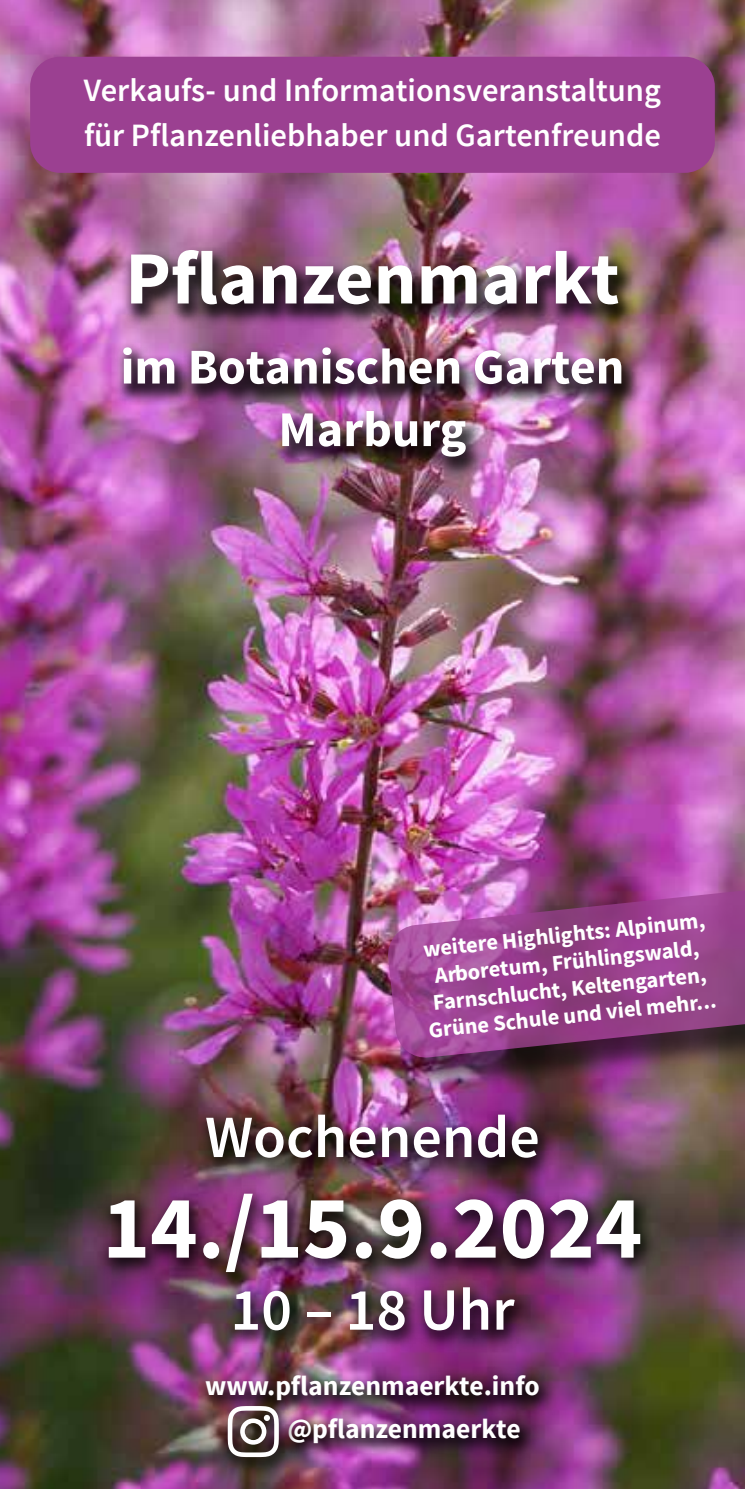
<style>
.page{position:relative;width:745px;height:1489px;background:#fff}
.page>*{position:absolute;margin:0;border:0;box-sizing:border-box;transform-origin:0 0}
.t1{font:90px "Source Sans Variable";color:#fff}
.t2{font:700 75px "Source Sans Pro";color:#fff}
.t3{font:600 60px "Source Sans Pro";color:#fff}
.t4{font:700 50px/62.5px "Source Sans Pro";color:#fff;text-align:center}
.t5{font:600 32.5px/45px "Source Sans Pro";color:#fff}
.t6{font:700 27.5px/42.5px "Source Sans Pro";color:#fff}
.t7{font:22.5px/27px "Source Sans Variable";color:#fff;text-align:center}
</style>
<div class="page">
<img style="left:0;top:0;width:744px;height:1488px">
<div style="left:385px;top:873px;width:359px;height:220px;background:#000;opacity:.75"></div>
<img style="left:386px;top:865px;width:358px;height:194px">
<div style="left:195px;top:1366px;width:362px;height:97px;background:#000;opacity:.75"></div>
<div style="left:30px;top:57px;width:684px;height:116px;background:#9b4091;border-radius:30px"></div>
<div style="left:113px;top:245px;width:528px;height:235px;background:#000;opacity:.75"></div>
<div style="left:97px;top:1184px;width:561px;height:167px;background:#000;opacity:.75"></div>
<div style="left:195px;top:1105px;width:361px;height:74px;background:#000;opacity:.75"></div>
<div style="left:216px;top:1396px;width:82px;height:82px;background:#000;opacity:.75"></div>
<svg style="left:227px;top:1405px;width:52px;height:51px"></svg>
<h3 class="t5" style="left:84px;top:68px;width:578px">Verkaufs- und Informationsveranstaltung für Pflanzenliebhaber und Gartenfreunde</h3>
<h2 class="t2" style="left:125px;top:230px;width:495px">Pflanzenmarkt</h2>
<h3 class="t4" style="left:120px;top:337px;width:505px">im Botanischen Garten<br>Marburg</h3>
<p class="t7" style="left:418px;top:936px;width:290px;rotate:-6deg">weitere Highlights: Alpinum,<br>Arboretum, Frühlingswald,<br>Farnschlucht, Keltengarten,<br>Grüne Schule und viel mehr...</p>
<h3 class="t3" style="left:205px;top:1099px;width:336px">Wochenende</h3>
<h1 class="t1" style="left:102px;top:1173px;width:541px">14./15.9.2024</h1>
<h3 class="t3" style="left:230px;top:1271px;width:285px">10 – 18 Uhr</h3>
<p class="t6" style="left:287px;top:1365px;width:254px;text-indent:-82px">www.pflanzenmaerkte.info @pflanzenmaerkte</p>
</div>
